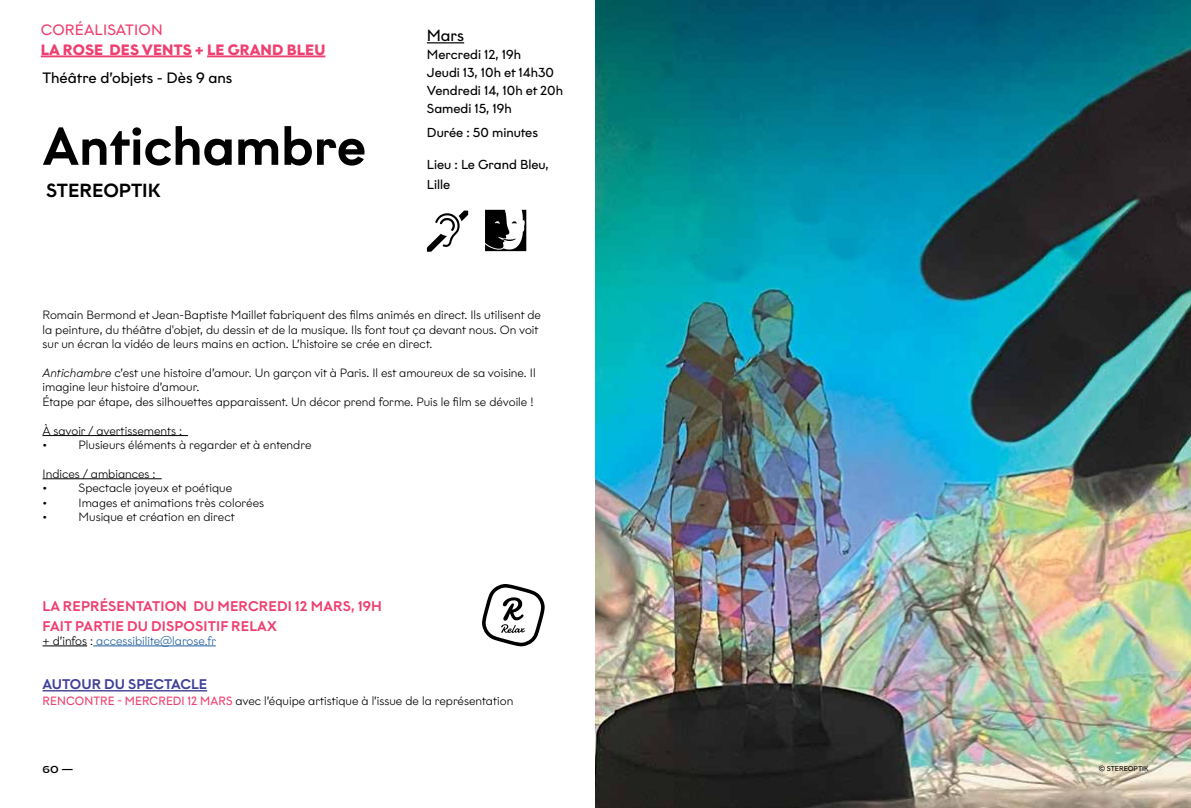
<style>
.page{position:relative;width:1191px;height:808px;background:#fff}
.page>*{position:absolute;margin:0;border:0;box-sizing:border-box;transform-origin:0 0}
.t1{font:500 53px "Graphit";color:#000}
.t2{font:500 19px "Graphit";color:#000}
.t3{font:16px "Graphit";color:#000}
.t4{font:700 15px "Graphit";letter-spacing:.01em;color:#ef3f70}
.t5{font:15px "Graphit";color:#000}
.t6{font:15px "Graphit";letter-spacing:.01em;color:#ef3f70}
.t7{font:500 14px/20px "Graphit";letter-spacing:.01em;color:#ef3f70}
.t8{font:500 14px "Graphit";color:#414099}
.t9{font:13px/18px "Graphit";color:#000}
.t10{font:300 12px/14.4px "Graphit";color:#000}
.t11{font:300 12px "Graphit";color:#215e9e}
.t12{font:10px "Neue Metana Next Free Personal Sm";color:#000}
.t13{font:7px "Graphit";color:#000}
.s1{font-style:italic}
.s2{color:#000}
.s3{font-weight:400;color:#ef3f70}
</style>
<div class="page">
<hr style="left:427px;top:42px;width:37px;height:1px;background:#000">
<svg style="left:482px;top:584px;width:62px;height:62px"></svg>
<hr style="left:41px;top:55px;width:151px;height:2px;background:#ef3f70">
<hr style="left:207px;top:55px;width:118px;height:2px;background:#ef3f70">
<img style="left:595px;top:0;width:596px;height:808px">
<svg style="left:485px;top:210px;width:41px;height:41px"></svg>
<svg style="left:427px;top:211px;width:41px;height:41px"></svg>
<hr style="left:43px;top:435px;width:145px;height:1px;background:#000">
<hr style="left:43px;top:478px;width:119px;height:1px;background:#000">
<hr style="left:43px;top:645px;width:44px;height:1px;background:#000">
<hr style="left:93px;top:645px;width:123px;height:1px;background:#215e9e">
<hr style="left:43px;top:690px;width:164px;height:1px;background:#414099">
<p class="t6" style="left:41px;top:20px;width:123px">CORÉALISATION</p>
<p class="t4" style="left:41px;top:40px;width:286px">LA ROSE DES VENTS + LE GRAND BLEU</p>
<p class="t5" style="left:43px;top:69px;width:191px">Théâtre d’objets - Dès 9 ans</p>
<h1 class="t1" style="left:43px;top:113px;width:325px">Antichambre</h1>
<h2 class="t2" style="left:46px;top:178px;width:116px">STEREOPTIK</h2>
<h3 class="t3" style="left:427px;top:26px;width:39px">Mars</h3>
<p class="t9" style="left:427px;top:46px;width:138px">Mercredi 12, 19h<br>Jeudi 13, 10h et 14h30<br>Vendredi 14, 10h et 20h<br>Samedi 15, 19h</p>
<p class="t9" style="left:427px;top:124px;width:113px">Durée : 50 minutes</p>
<p class="t9" style="left:427px;top:155px;width:123px;line-height:20px">Lieu : Le Grand Bleu,<br>Lille</p>
<p class="t10" style="left:43px;top:308px;width:500px">Romain Bermond et Jean-Baptiste Maillet fabriquent des films animés en direct. Ils utilisent de la peinture, du théâtre d'objet, du dessin et de la musique. Ils font tout ça devant nous. On voit sur un écran la vidéo de leurs mains en action. L’histoire se crée en direct.</p>
<p class="t10" style="left:43px;top:365px;width:494px"><span class="s1">Antichambre</span> c’est une histoire d’amour. Un garçon vit à Paris. Il est amoureux de sa voisine. Il imagine leur histoire d’amour.<br>Étape par étape, des silhouettes apparaissent. Un décor prend forme. Puis le film se dévoile !</p>
<p class="t10" style="left:43px;top:423px;width:141px">À savoir / avertissements : •</p>
<p class="t10" style="left:79px;top:437px;width:234px">Plusieurs éléments à regarder et à entendre</p>
<p class="t10" style="left:43px;top:466px;width:115px">Indices / ambiances : •</p>
<p class="t10" style="left:79px;top:481px;width:155px">Spectacle joyeux et poétique</p>
<p class="t10" style="left:43px;top:495px;width:6px">•</p>
<p class="t10" style="left:79px;top:495px;width:187px">Images et animations très colorées</p>
<p class="t10" style="left:43px;top:509px;width:6px">•</p>
<p class="t10" style="left:79px;top:509px;width:158px">Musique et création en direct</p>
<p class="t7" style="left:43px;top:595px;width:341px">LA REPRÉSENTATION DU MERCREDI 12 MARS, 19H<br>FAIT PARTIE DU DISPOSITIF RELAX</p>
<p class="t11" style="left:43px;top:633px;width:175px"><span class="s2">+ d’infos :</span> accessibilite@larose.fr</p>
<p class="t8" style="left:43px;top:676px;width:166px">AUTOUR DU SPECTACLE</p>
<p class="t10" style="left:43px;top:694px;width:472px"><span class="s3">RENCONTRE - MERCREDI 12 MARS</span> avec l’équipe artistique à l’issue de la représentation</p>
<p class="t12" style="left:43px;top:762px;width:32px">60 —</p>
<p class="t13" style="left:1099px;top:764px;width:51px">© STEREOPTIK</p>
</div>
